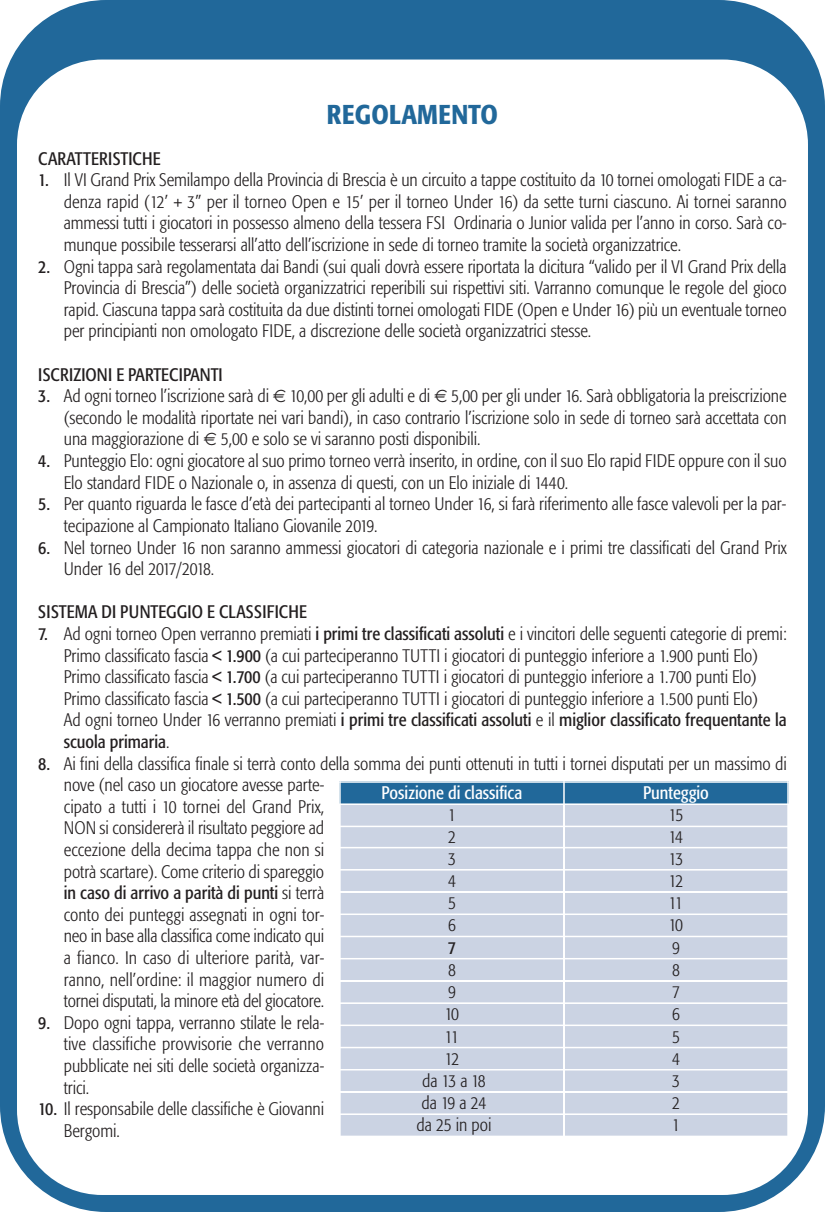
<style>
.page{position:relative;width:825px;height:1212px;background:#21689a}
.page>*{position:absolute;margin:0;border:0;box-sizing:border-box;transform-origin:0 0}
.t1{font:500 condensed 27px "Formata";letter-spacing:.01em;color:#21689a}
.t2{font:300 condensed 18px/21.6px "Formata";color:#231f20}
.t3{font:condensed 18px "Formata";letter-spacing:.01em;color:#231f20}
.t4{font:condensed 18px "Formata";color:#fff}
.s1{font-weight:400}
</style>
<div class="page">
<div style="left:17px;top:60px;width:791px;height:1135px;background:#fff;border-radius:85px"></div>
<div style="left:339px;top:781px;width:225px;height:23px;background:#21689a"></div>
<div style="left:564px;top:781px;width:225px;height:23px;background:#21689a"></div>
<div style="left:341px;top:805px;width:222px;height:21px;background:#cbd3e3"></div>
<div style="left:565px;top:805px;width:222px;height:21px;background:#cbd3e3"></div>
<div style="left:341px;top:827px;width:222px;height:20px;background:#cbd3e3"></div>
<div style="left:565px;top:827px;width:222px;height:20px;background:#cbd3e3"></div>
<div style="left:341px;top:848px;width:222px;height:21px;background:#cbd3e3"></div>
<div style="left:565px;top:848px;width:222px;height:21px;background:#cbd3e3"></div>
<div style="left:341px;top:870px;width:222px;height:21px;background:#cbd3e3"></div>
<div style="left:565px;top:870px;width:222px;height:21px;background:#cbd3e3"></div>
<div style="left:341px;top:893px;width:222px;height:20px;background:#cbd3e3"></div>
<div style="left:565px;top:893px;width:222px;height:20px;background:#cbd3e3"></div>
<div style="left:341px;top:915px;width:222px;height:21px;background:#cbd3e3"></div>
<div style="left:565px;top:915px;width:222px;height:21px;background:#cbd3e3"></div>
<div style="left:341px;top:937px;width:222px;height:21px;background:#cbd3e3"></div>
<div style="left:565px;top:937px;width:222px;height:21px;background:#cbd3e3"></div>
<div style="left:341px;top:959px;width:222px;height:21px;background:#cbd3e3"></div>
<div style="left:565px;top:959px;width:222px;height:21px;background:#cbd3e3"></div>
<div style="left:341px;top:982px;width:222px;height:20px;background:#cbd3e3"></div>
<div style="left:565px;top:982px;width:222px;height:20px;background:#cbd3e3"></div>
<div style="left:341px;top:1004px;width:222px;height:20px;background:#cbd3e3"></div>
<div style="left:565px;top:1004px;width:222px;height:20px;background:#cbd3e3"></div>
<div style="left:341px;top:1026px;width:222px;height:21px;background:#cbd3e3"></div>
<div style="left:565px;top:1026px;width:222px;height:21px;background:#cbd3e3"></div>
<div style="left:341px;top:1048px;width:222px;height:21px;background:#cbd3e3"></div>
<div style="left:565px;top:1048px;width:222px;height:21px;background:#cbd3e3"></div>
<div style="left:341px;top:1070px;width:222px;height:21px;background:#cbd3e3"></div>
<div style="left:565px;top:1070px;width:222px;height:21px;background:#cbd3e3"></div>
<div style="left:341px;top:1093px;width:222px;height:20px;background:#cbd3e3"></div>
<div style="left:565px;top:1093px;width:222px;height:20px;background:#cbd3e3"></div>
<div style="left:341px;top:1115px;width:222px;height:20px;background:#cbd3e3"></div>
<div style="left:565px;top:1115px;width:222px;height:20px;background:#cbd3e3"></div>
<hr style="left:339px;top:781px;width:2px;height:356px;background:#fff">
<hr style="left:563px;top:781px;width:2px;height:356px;background:#fff">
<hr style="left:787px;top:781px;width:2px;height:356px;background:#fff">
<hr style="left:339px;top:781px;width:450px;height:2px;background:#fff">
<hr style="left:339px;top:803px;width:450px;height:2px;background:#fff">
<h1 class="t1" style="left:327px;top:103px;width:173px">REGOLAMENTO</h1>
<p class="t3" style="left:38px;top:151px;width:124px">CARATTERISTICHE</p>
<p class="t2" style="left:64px;top:171px;width:724px;text-align:justify;text-indent:-26px"><span class="s1">1.</span> Il VI Grand Prix Semilampo della Provincia di Brescia è un circuito a tappe costituito da 10 tornei omologati FIDE a ca&shy;denza rapid (12’ + 3” per il torneo Open e 15’ per il torneo Under 16) da sette turni ciascuno. Ai tornei saranno ammessi tutti i giocatori in possesso almeno della tessera FSI Ordinaria o Junior valida per l’anno in corso. Sarà co&shy;munque possibile tesserarsi all’atto dell’iscrizione in sede di torneo tramite la società organizzatrice.</p>
<p class="t2" style="left:64px;top:257px;width:724px;text-align:justify;text-indent:-26px"><span class="s1">2.</span> Ogni tappa sarà regolamentata dai Bandi (sui quali dovrà essere riportata la dicitura “valido per il VI Grand Prix della Provincia di Brescia”) delle società organizzatrici reperibili sui rispettivi siti. Varranno comunque le regole del gioco rapid. Ciascuna tappa sarà costituita da due distinti tornei omologati FIDE (Open e Under 16) più un eventuale torneo per principianti non omologato FIDE, a discrezione delle società organizzatrici stesse.</p>
<p class="t3" style="left:38px;top:367px;width:186px">ISCRIZIONI E PARTECIPANTI</p>
<p class="t2" style="left:64px;top:387px;width:724px;text-align:justify;text-indent:-26px"><span class="s1">3.</span> Ad ogni torneo l’iscrizione sarà di 10,00 per gli adulti e di 5,00 per gli under 16. Sarà obbligatoria la preiscrizione (secondo le modalità riportate nei vari bandi), in caso contrario l’iscrizione solo in sede di torneo sarà accettata con una maggiorazione di 5,00 e solo se vi saranno posti disponibili.</p>
<p class="t2" style="left:64px;top:451px;width:724px;text-indent:-26px"><span class="s1">4.</span> Punteggio Elo: ogni giocatore al suo primo torneo verrà inserito, in ordine, con il suo Elo rapid FIDE oppure con il suo<br>Elo standard FIDE o Nazionale o, in assenza di questi, con un Elo iniziale di 1440.</p>
<p class="t2" style="left:64px;top:495px;width:724px;text-indent:-26px"><span class="s1">5.</span> Per quanto riguarda le fasce d’età dei partecipanti al torneo Under 16, si farà riferimento alle fasce valevoli per la par&shy;tecipazione al Campionato Italiano Giovanile 2019.</p>
<p class="t2" style="left:64px;top:538px;width:724px;text-indent:-26px"><span class="s1">6.</span> Nel torneo Under 16 non saranno ammessi giocatori di categoria nazionale e i primi tre classificati del Grand Prix<br>Under 16 del 2017/2018.</p>
<p class="t3" style="left:38px;top:604px;width:270px">SISTEMA DI PUNTEGGIO E CLASSIFICHE</p>
<p class="t2" style="left:64px;top:624px;width:724px;text-indent:-26px"><span class="s1">7.</span> Ad ogni torneo Open verranno premiati <span class="s1">i primi tre classificati assoluti</span> e i vincitori delle seguenti categorie di premi:<br>Primo classificato fascia <span class="s1">&lt; 1.900</span> (a cui parteciperanno TUTTI i giocatori di punteggio inferiore a 1.900 punti Elo)<br>Primo classificato fascia <span class="s1">&lt; 1.700</span> (a cui parteciperanno TUTTI i giocatori di punteggio inferiore a 1.700 punti Elo)<br>Primo classificato fascia <span class="s1">&lt; 1.500</span> (a cui parteciperanno TUTTI i giocatori di punteggio inferiore a 1.500 punti Elo)<br>Ad ogni torneo Under 16 verranno premiati <span class="s1">i primi tre classificati assoluti</span> e il <span class="s1">miglior classificato frequentante la scuola primaria</span>.</p>
<p class="t2" style="left:64px;top:754px;width:724px;text-indent:-26px"><span class="s1">8.</span> Ai fini della classifica finale si terrà conto della somma dei punti ottenuti in tutti i tornei disputati per un massimo di nove (nel caso un giocatore avesse parte-<br>cipato a tutti i 10 tornei del Grand Prix,<br>NON si considererà il risultato peggiore ad<br>eccezione della decima tappa che non si<br>potrà scartare). Come criterio di spareggio<br><span class="s1">in caso di arrivo a parità di punti</span> si terrà<br>conto dei punteggi assegnati in ogni tor-<br>neo in base alla classifica come indicato qui<br>a fianco. In caso di ulteriore parità, var-<br>ranno, nell’ordine: il maggior numero di<br>tornei disputati, la minore età del giocatore.</p>
<p class="t2" style="left:64px;top:1013px;width:262px;text-align:justify;text-indent:-26px"><span class="s1">9.</span> Dopo ogni tappa, verranno stilate le rela&shy;tive classifiche provvisorie che verranno pubblicate nei siti delle società organizza&shy;trici.</p>
<p class="t2" style="left:64px;top:1099px;width:262px;text-indent:-26px"><span class="s1">10.</span> Il responsabile delle classifiche è Giovanni<br>Bergomi.</p>
<p class="t4" style="left:382px;top:785px;width:142px">Posizione di classifica</p>
<p class="t4" style="left:643px;top:785px;width:67px">Punteggio</p>
<p class="t2" style="left:448px;top:806px;width:9px">1</p>
<p class="t2" style="left:669px;top:806px;width:16px">15</p>
<p class="t2" style="left:448px;top:827px;width:9px">2</p>
<p class="t2" style="left:669px;top:827px;width:16px">14</p>
<p class="t2" style="left:448px;top:849px;width:9px">3</p>
<p class="t2" style="left:669px;top:849px;width:16px">13</p>
<p class="t2" style="left:448px;top:871px;width:9px">4</p>
<p class="t2" style="left:669px;top:871px;width:16px">12</p>
<p class="t2" style="left:448px;top:893px;width:9px">5</p>
<p class="t2" style="left:669px;top:893px;width:16px">11</p>
<p class="t2" style="left:448px;top:916px;width:9px">6</p>
<p class="t2" style="left:669px;top:916px;width:16px">10</p>
<p class="t3" style="left:448px;top:940px;width:10px">7</p>
<p class="t2" style="left:672px;top:938px;width:9px">9</p>
<p class="t2" style="left:448px;top:960px;width:9px">8</p>
<p class="t2" style="left:672px;top:960px;width:9px">8</p>
<p class="t2" style="left:448px;top:982px;width:9px">9</p>
<p class="t2" style="left:672px;top:982px;width:9px">7</p>
<p class="t2" style="left:445px;top:1004px;width:16px">10</p>
<p class="t2" style="left:672px;top:1004px;width:9px">6</p>
<p class="t2" style="left:445px;top:1027px;width:16px">11</p>
<p class="t2" style="left:672px;top:1027px;width:9px">5</p>
<p class="t2" style="left:445px;top:1049px;width:16px">12</p>
<p class="t2" style="left:672px;top:1049px;width:9px">4</p>
<p class="t2" style="left:422px;top:1071px;width:65px">da 13 a 18</p>
<p class="t2" style="left:672px;top:1071px;width:9px">3</p>
<p class="t2" style="left:422px;top:1093px;width:66px">da 19 a 24</p>
<p class="t2" style="left:672px;top:1093px;width:9px">2</p>
<p class="t2" style="left:417px;top:1116px;width:76px">da 25 in poi</p>
<p class="t2" style="left:672px;top:1116px;width:9px">1</p>
</div>
